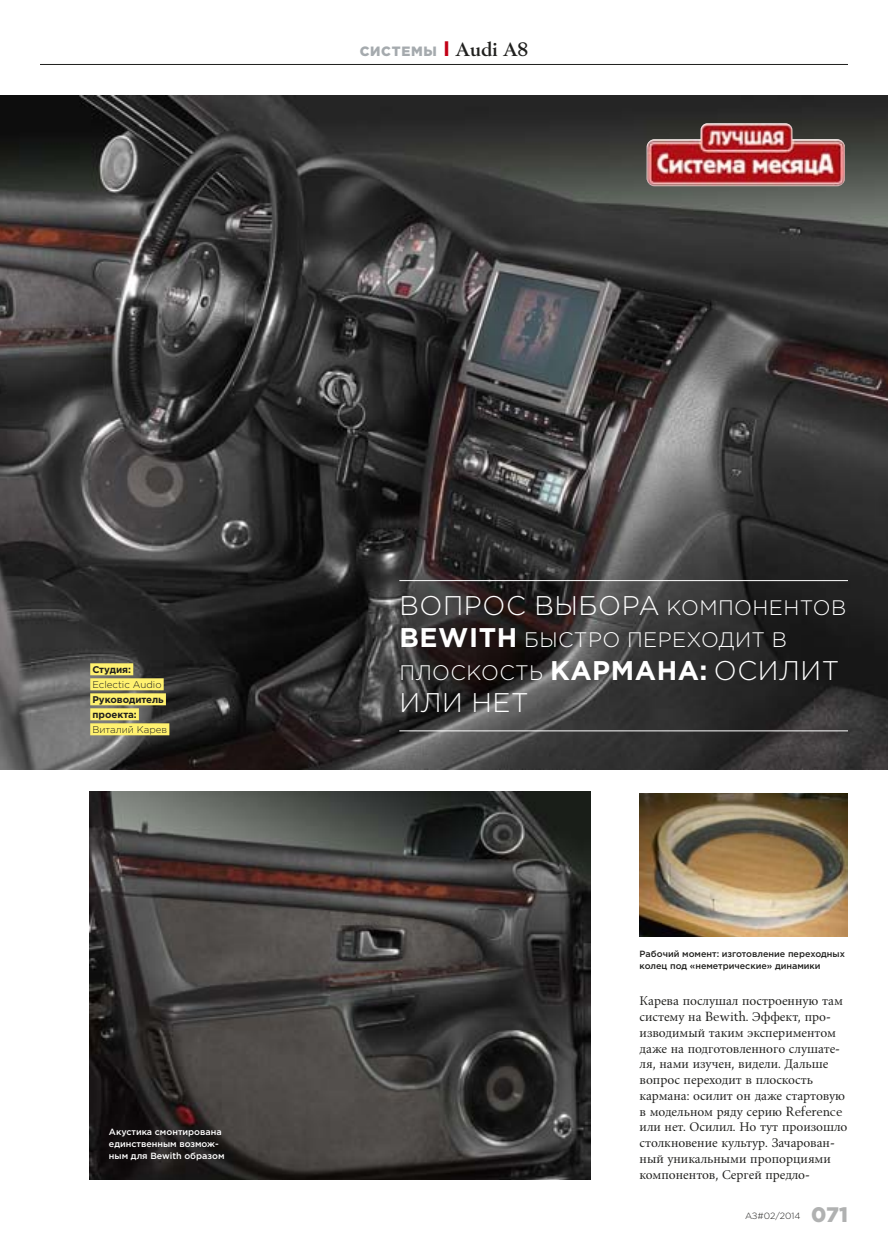
<style>
.page{position:relative;width:888px;height:1258px;background:#fff}
.page>*{position:absolute;margin:0;border:0;box-sizing:border-box;transform-origin:0 0}
.t1{font:300 27px "Gotham Pro";letter-spacing:.02em;color:#fff}
.t2{font:300 21px/32.4px "Gotham Pro";letter-spacing:.02em;color:#fff}
.t3{font:900 21px "Gotham Pro";color:#b0b1b1}
.t4{font:14.25px/15.8px "Berling Antiqua";color:#20201e}
.t5{font:900 13.5px "Gotham Pro";letter-spacing:.05em;color:#a5aaae}
.t6{font:700 9.75px/15px "Gotham Pro";color:#20201e}
.t7{font:500 9px/12px "Gotham Pro";color:#20201e}
.t8{font:500 9px/12px "Gotham Pro";color:#fff}
.t9{font:300 9px "Gotham Pro";color:#20201e}
.s1{font-weight:700;font-size:21px;color:#c20016}
.s2{font-family:"Berling Antiqua";font-weight:700;font-size:21px;color:#20201e}
.s3{font-weight:300}
.s4{font-size:21px}
.s5{font-weight:700;font-size:27px}
.s6{font-size:27px}
</style>
<div class="page">
<hr style="left:40px;top:64px;width:808px;height:1px;background:#20201e">
<img style="left:90px;top:792px;width:500px;height:388px">
<img style="left:0;top:95px;width:888px;height:674px">
<hr style="left:399px;top:580px;width:449px;height:1px;background:#fff">
<hr style="left:399px;top:730px;width:449px;height:1px;background:#fff">
<div style="left:90px;top:663px;width:43px;height:12px;background:#fff16f"></div>
<div style="left:90px;top:678px;width:74px;height:12px;background:#fff16f"></div>
<div style="left:90px;top:693px;width:76px;height:12px;background:#fff16f"></div>
<div style="left:90px;top:708px;width:49px;height:12px;background:#fff16f"></div>
<div style="left:90px;top:723px;width:79px;height:12px;background:#fff16f"></div>
<img style="left:640px;top:793px;width:208px;height:143px">
<img style="left:646px;top:123px;width:199px;height:63px">
<p class="t5" style="left:360px;top:43px;width:170px">СИСТЕМЫ <span class="s1">I</span> <span class="s2">Audi A8</span></p>
<p class="t6" style="left:92px;top:661px;width:76px">Студия:<br><span class="s3">Eclectic Audio<br></span>Руководитель проекта:<br><span class="s3">Виталий Карев</span></p>
<p class="t8" style="left:109px;top:1125px;width:117px">Акустика смонтирована единственным возмож&shy;ным для Bewith образом</p>
<p class="t1" style="left:400px;top:591px;width:448px">ВОПРОС ВЫБОРА <span class="s4">КОМПОНЕНТОВ</span></p>
<p class="t2" style="left:399px;top:624px;width:441px"><span class="s5">BEWITH</span> БЫСТРО ПЕРЕХОДИТ В<br>ПЛОСКОСТЬ <span class="s5">КАРМАНА:</span> <span class="s6">ОСИЛИТ</span></p>
<p class="t1" style="left:400px;top:688px;width:131px">ИЛИ НЕТ</p>
<p class="t7" style="left:640px;top:948px;width:207px">Рабочий момент: изготовление переходных колец под «неметрические» динамики</p>
<p class="t4" style="left:640px;top:993px;width:209px">Карева послушал построенную там систему на Bewith. Эффект, про&shy;изводимый таким экспериментом даже на подготовленного слушате&shy;ля, нами изучен, видели. Дальше вопрос переходит в плоскость кармана: осилит он даже стартовую в модельном ряду серию Reference или нет. Осилил. Но тут произошло столкновение культур. Зачарован&shy;ный уникальными пропорциями компонентов, Сергей предло-</p>
<p class="t9" style="left:745px;top:1211px;width:57px">АЗ#02/2014</p>
<p class="t3" style="left:811px;top:1202px;width:38px">071</p>
</div>
